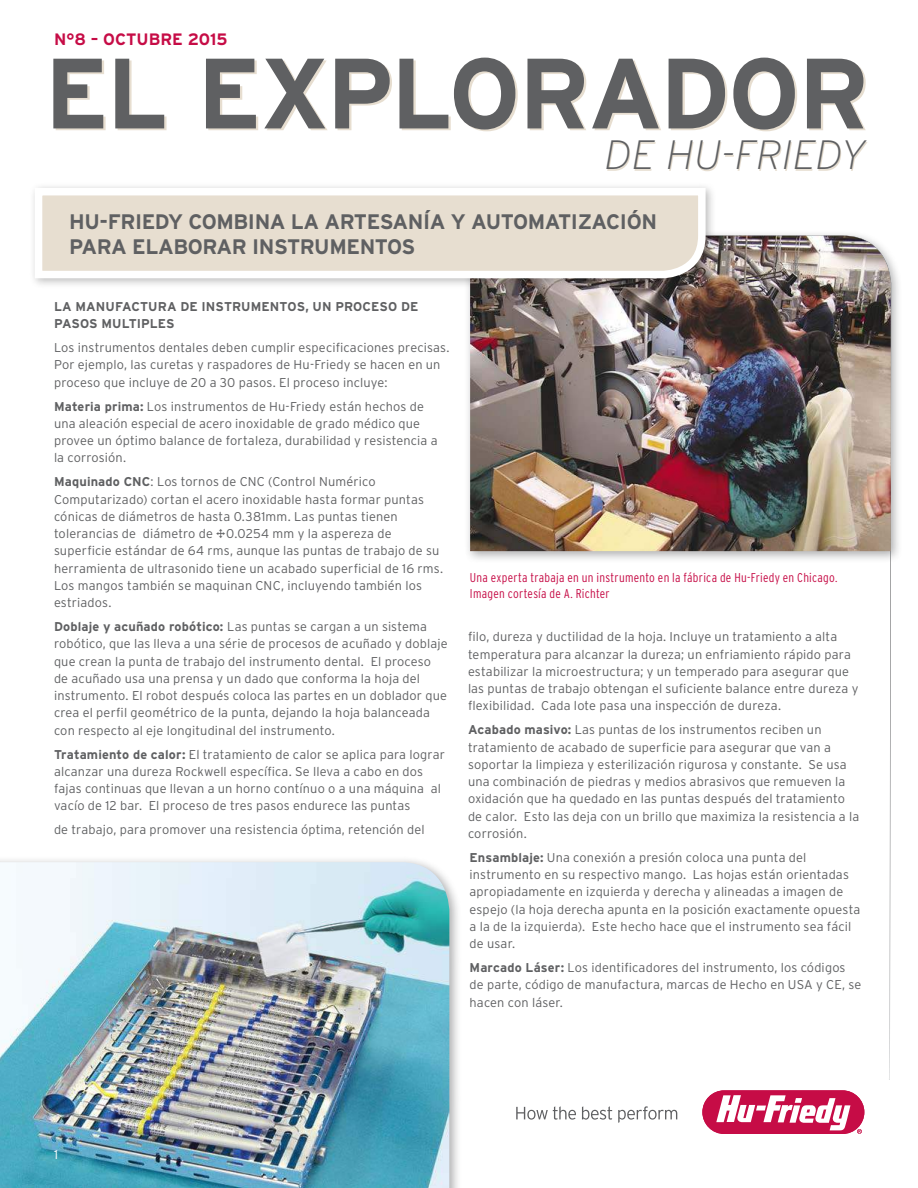
<style>
.page{position:relative;width:918px;height:1188px;background:#fff}
.page>*{position:absolute;margin:0;border:0;box-sizing:border-box;transform-origin:0 0}
.t1{font:700 99.6px "Interstate";letter-spacing:-.025em;color:#5f6062}
.t2{font:italic 200 40.95px "Interstate";letter-spacing:.01em;color:#5f6062}
.t3{font:700 21px/25.2px "Interstate";letter-spacing:-.02em;color:#5f6062}
.t4{font:700 16.5px "Interstate";color:#c60c46}
.t5{font:300 12.75px/17.2px "Interstate";letter-spacing:.01em;color:#5f6062}
.t6{font:300 condensed 12.75px/16.5px "Interstate";letter-spacing:.02em;color:#c60c46}
.t7{font:700 12.75px/17.2px "Interstate";letter-spacing:.005em;color:#5f6062}
.t8{font:300 12.75px "Interstate";color:#fff}
.s1{font-weight:700}
</style>
<div class="page">
<div style="left:464px;top:229px;width:439px;height:334px;background:#5f6062;opacity:.5"></div>
<img style="left:470px;top:236px;width:421px;height:315px">
<svg style="left:607px;top:142px;width:261px;height:29px"></svg>
<svg style="left:56px;top:59px;width:810px;height:72px"></svg>
<div style="left:29px;top:182px;width:688px;height:107px;background:#000;opacity:.26"></div>
<svg style="left:31px;top:184px;width:678px;height:98px"></svg>
<div style="left:0;top:856px;width:462px;height:332px;background:#5f6062;opacity:.5"></div>
<img style="left:0;top:862px;width:449px;height:326px">
<div style="left:702px;top:1090px;width:162px;height:44px;background:#c60c46;border-radius:22px"></div>
<svg style="left:716px;top:1095px;width:134px;height:35px"></svg>
<svg style="left:857px;top:1129px;width:5px;height:5px"></svg>
<svg style="left:516px;top:1106px;width:60px;height:14px"></svg>
<svg style="left:582px;top:1106px;width:30px;height:14px"></svg>
<svg style="left:618px;top:1106px;width:59px;height:17px"></svg>
<p class="t4" style="left:54px;top:30px;width:175px">N°8 – OCTUBRE 2015</p>
<h1 class="t1" style="left:44px;top:33px;width:826px">EL EXPLORADOR</h1>
<h2 class="t2" style="left:605px;top:130px;width:263px">DE HU-FRIEDY</h2>
<h3 class="t3" style="left:69px;top:209px;width:589px">HU-FRIEDY COMBINA LA ARTESANÍA Y AUTOMATIZACIÓN<br>PARA ELABORAR INSTRUMENTOS</h3>
<p class="t7" style="left:54px;top:298px;width:366px">LA MANUFACTURA DE INSTRUMENTOS, UN PROCESO DE<br>PASOS MULTIPLES</p>
<p class="t5" style="left:54px;top:339px;width:397px">Los instrumentos dentales deben cumplir especificaciones precisas.<br>Por ejemplo, las curetas y raspadores de Hu-Friedy se hacen en un proceso que incluye de 20 a 30 pasos. El proceso incluye:</p>
<p class="t5" style="left:54px;top:397px;width:385px"><span class="s1">Materia prima:</span> Los instrumentos de Hu-Friedy están hechos de una aleación especial de acero inoxidable de grado médico que provee un óptimo balance de fortaleza, durabilidad y resistencia a la corrosión.</p>
<p class="t5" style="left:54px;top:473px;width:391px"><span class="s1">Maquinado CNC</span>: Los tornos de CNC (Control Numérico Computarizado) cortan el acero inoxidable hasta formar puntas cónicas de diámetros de hasta 0.381mm. Las puntas tienen tolerancias de diámetro de ±0.0254 mm y la aspereza de superficie estándar de 64 rms, aunque las puntas de trabajo de su herramienta de ultrasonido tiene un acabado superficial de 16 rms.<br>Los mangos también se maquinan CNC, incluyendo también los estriados.</p>
<p class="t5" style="left:54px;top:618px;width:395px"><span class="s1">Doblaje y acuñado robótico:</span> Las puntas se cargan a un sistema robótico, que las lleva a una série de procesos de acuñado y doblaje que crean la punta de trabajo del instrumento dental. El proceso de acuñado usa una prensa y un dado que conforma la hoja del instrumento. El robot después coloca las partes en un doblador que crea el perfil geométrico de la punta, dejando la hoja balanceada con respecto al eje longitudinal del instrumento.</p>
<p class="t5" style="left:54px;top:745px;width:393px"><span class="s1">Tratamiento de calor:</span> El tratamiento de calor se aplica para lograr alcanzar una dureza Rockwell específica. Se lleva a cabo en dos fajas continuas que llevan a un horno contínuo o a una máquina al vacío de 12 bar. El proceso de tres pasos endurece las puntas</p>
<p class="t5" style="left:54px;top:821px;width:372px">de trabajo, para promover una resistencia óptima, retención del</p>
<p class="t6" style="left:470px;top:569px;width:369px">Una experta trabaja en un instrumento en la fábrica de Hu-Friedy en Chicago.<br>Imagen cortesía de A. Richter</p>
<p class="t5" style="left:468px;top:628px;width:392px">filo, dureza y ductilidad de la hoja. Incluye un tratamiento a alta temperatura para alcanzar la dureza; un enfriamiento rápido para estabilizar la microestructura; y un temperado para asegurar que las puntas de trabajo obtengan el suficiente balance entre dureza y flexibilidad. Cada lote pasa una inspección de dureza.</p>
<p class="t5" style="left:468px;top:721px;width:393px"><span class="s1">Acabado masivo:</span> Las puntas de los instrumentos reciben un tratamiento de acabado de superficie para asegurar que van a soportar la limpieza y esterilización rigurosa y constante. Se usa una combinación de piedras y medios abrasivos que remueven la oxidación que ha quedado en las puntas después del tratamiento de calor. Esto las deja con un brillo que maximiza la resistencia a la corrosión.</p>
<p class="t5" style="left:470px;top:849px;width:392px"><span class="s1">Ensamblaje:</span> Una conexión a presión coloca una punta del instrumento en su respectivo mango. Las hojas están orientadas apropiadamente en izquierda y derecha y alineadas a imagen de espejo (la hoja derecha apunta en la posición exactamente opuesta a la de la izquierda). Este hecho hace que el instrumento sea fácil de usar.</p>
<p class="t5" style="left:470px;top:959px;width:393px"><span class="s1">Marcado Láser:</span> Los identificadores del instrumento, los códigos de parte, código de manufactura, marcas de Hecho en USA y CE, se hacen con láser.</p>
<p class="t8" style="left:54px;top:1147px;width:5px">1</p>
</div>
